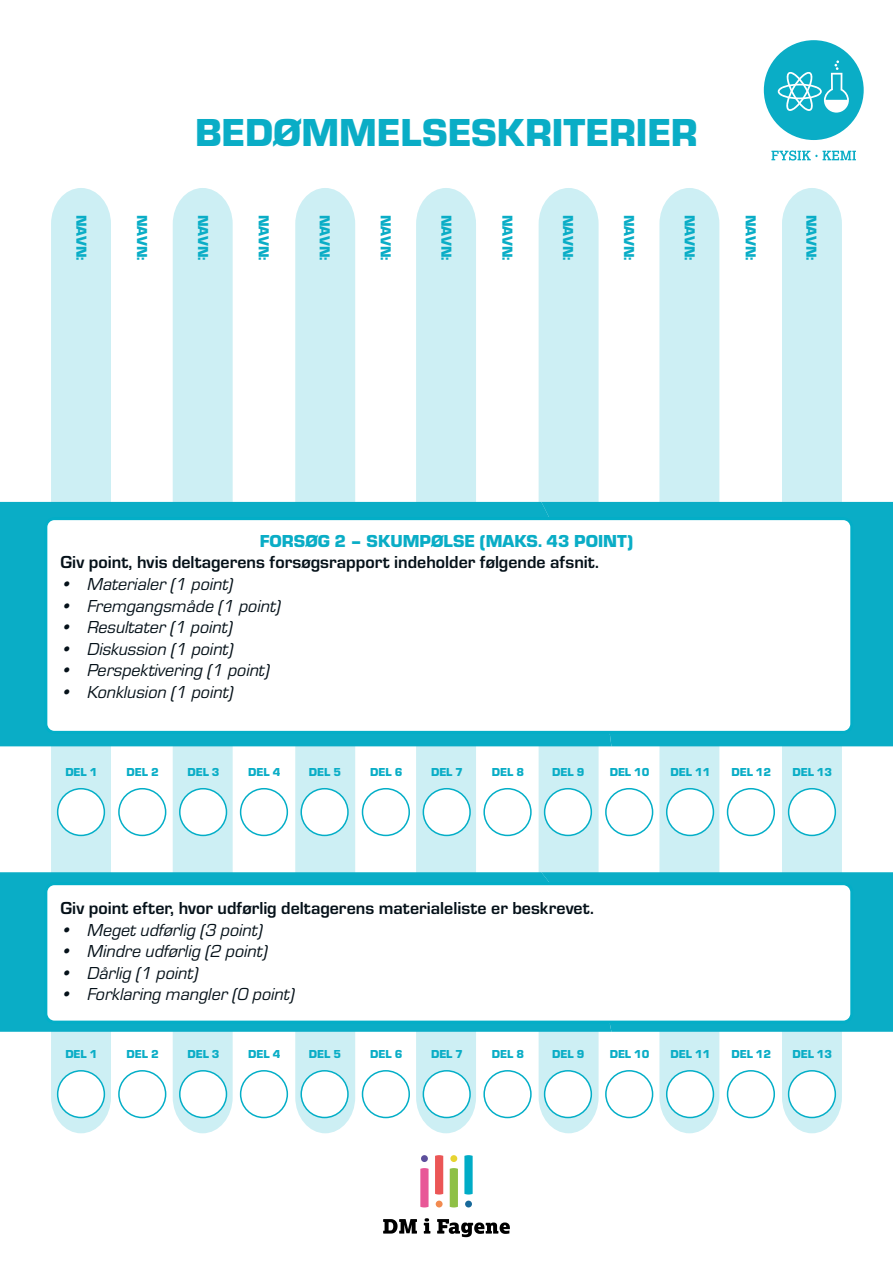
<style>
.page{position:relative;width:893px;height:1263px;background:#fff}
.page>*{position:absolute;margin:0;border:0;box-sizing:border-box;transform-origin:0 0}
.t1{font:900 40.5px "Eurostile";color:#0aadc6}
.t2{font:italic 18px "Eurostile";color:#051119}
.t3{font:700 18px "Eurostile";color:#051119}
.t4{font:900 18px "Eurostile";color:#0aadc6}
.t5{font:900 15px "Eurostile";letter-spacing:.005em;color:#0aadc6}
.t6{font:900 12px "Eurostile";color:#0aadc6}
</style>
<div class="page">
<div style="left:764px;top:40px;width:100px;height:100px;background:#0aadc6;border-radius:50%"></div>
<svg style="left:771px;top:150px;width:85px;height:11px"></svg>
<svg style="left:778px;top:60px;width:71px;height:53px"></svg>
<div style="left:465px;top:1200px;width:7px;height:7px;background:#18699a;border-radius:50%"></div>
<svg style="left:464px;top:1155px;width:9px;height:39px"></svg>
<div style="left:436px;top:1200px;width:7px;height:7px;background:#f28b50;border-radius:50%"></div>
<svg style="left:435px;top:1155px;width:8px;height:39px"></svg>
<div style="left:450px;top:1155px;width:7px;height:7px;background:#e7d431;border-radius:50%"></div>
<svg style="left:450px;top:1168px;width:8px;height:39px"></svg>
<div style="left:421px;top:1155px;width:7px;height:7px;background:#5d4f9c;border-radius:50%"></div>
<svg style="left:420px;top:1168px;width:9px;height:39px"></svg>
<svg style="left:383px;top:1219px;width:34px;height:14px"></svg>
<svg style="left:424px;top:1218px;width:6px;height:15px"></svg>
<svg style="left:437px;top:1219px;width:73px;height:18px"></svg>
<div style="left:51px;top:188px;width:60px;height:945px;background:#cdeff4"></div>
<div style="left:173px;top:188px;width:60px;height:945px;background:#cdeff4"></div>
<div style="left:295px;top:188px;width:60px;height:945px;background:#cdeff4"></div>
<div style="left:416px;top:188px;width:60px;height:945px;background:#cdeff4"></div>
<svg style="left:539px;top:188px;width:60px;height:945px;background:#cfeff4"></svg>
<svg style="left:659px;top:188px;width:60px;height:945px;background:#d0f0f4"></svg>
<svg style="left:782px;top:188px;width:60px;height:945px;background:#cfeff4"></svg>
<div style="left:0;top:502px;width:541px;height:244px;background:#0aadc6"></div>
<svg style="left:541px;top:367px;width:352px;height:417px"></svg>
<div style="left:46px;top:519px;width:806px;height:213px;background:#fff;border-radius:9px"></div>
<div style="left:44px;top:517px;width:809px;height:217px;border:3px solid #03aec7;border-radius:9px"></div>
<div style="left:0;top:872px;width:541px;height:160px;background:#0aadc6"></div>
<svg style="left:541px;top:784px;width:352px;height:295px"></svg>
<div style="left:46px;top:884px;width:806px;height:138px;background:#fff;border-radius:9px"></div>
<div style="left:44px;top:882px;width:809px;height:141px;border:3px solid #03aec7;border-radius:9px"></div>
<div style="left:58px;top:789px;width:46px;height:46px;background:#fff;border-radius:50%"></div>
<div style="left:57px;top:788px;width:48px;height:48px;border:2px solid #03aec7;border-radius:50%"></div>
<div style="left:301px;top:789px;width:47px;height:46px;background:#fff;border-radius:50%"></div>
<div style="left:300px;top:788px;width:49px;height:48px;border:2px solid #03aec7;border-radius:50%"></div>
<div style="left:545px;top:789px;width:46px;height:46px;background:#fff;border-radius:50%"></div>
<div style="left:544px;top:788px;width:48px;height:48px;border:2px solid #03aec7;border-radius:50%"></div>
<div style="left:118px;top:788px;width:48px;height:48px;border:2px solid #03aec7;border-radius:50%"></div>
<div style="left:362px;top:788px;width:48px;height:48px;border:2px solid #03aec7;border-radius:50%"></div>
<div style="left:606px;top:789px;width:47px;height:46px;background:#fff;border-radius:50%"></div>
<div style="left:605px;top:788px;width:48px;height:48px;border:2px solid #03aec7;border-radius:50%"></div>
<div style="left:180px;top:789px;width:46px;height:46px;background:#fff;border-radius:50%"></div>
<div style="left:179px;top:788px;width:48px;height:48px;border:2px solid #03aec7;border-radius:50%"></div>
<div style="left:423px;top:789px;width:47px;height:46px;background:#fff;border-radius:50%"></div>
<div style="left:423px;top:788px;width:48px;height:48px;border:2px solid #03aec7;border-radius:50%"></div>
<div style="left:667px;top:789px;width:46px;height:46px;background:#fff;border-radius:50%"></div>
<div style="left:666px;top:788px;width:48px;height:48px;border:2px solid #03aec7;border-radius:50%"></div>
<div style="left:240px;top:788px;width:48px;height:48px;border:2px solid #03aec7;border-radius:50%"></div>
<div style="left:483px;top:788px;width:49px;height:48px;border:2px solid #03aec7;border-radius:50%"></div>
<div style="left:727px;top:789px;width:47px;height:46px;background:#fff;border-radius:50%"></div>
<div style="left:727px;top:788px;width:48px;height:48px;border:2px solid #03aec7;border-radius:50%"></div>
<div style="left:789px;top:789px;width:46px;height:46px;background:#fff;border-radius:50%"></div>
<div style="left:788px;top:788px;width:48px;height:48px;border:2px solid #03aec7;border-radius:50%"></div>
<div style="left:58px;top:1071px;width:46px;height:46px;background:#fff;border-radius:50%"></div>
<div style="left:57px;top:1070px;width:48px;height:48px;border:2px solid #03aec7;border-radius:50%"></div>
<div style="left:301px;top:1071px;width:47px;height:46px;background:#fff;border-radius:50%"></div>
<div style="left:300px;top:1070px;width:49px;height:48px;border:2px solid #03aec7;border-radius:50%"></div>
<div style="left:545px;top:1071px;width:46px;height:46px;background:#fff;border-radius:50%"></div>
<div style="left:544px;top:1070px;width:48px;height:48px;border:2px solid #03aec7;border-radius:50%"></div>
<div style="left:118px;top:1070px;width:48px;height:48px;border:2px solid #03aec7;border-radius:50%"></div>
<div style="left:362px;top:1070px;width:48px;height:48px;border:2px solid #03aec7;border-radius:50%"></div>
<div style="left:606px;top:1071px;width:47px;height:46px;background:#fff;border-radius:50%"></div>
<div style="left:605px;top:1070px;width:48px;height:48px;border:2px solid #03aec7;border-radius:50%"></div>
<div style="left:180px;top:1071px;width:46px;height:46px;background:#fff;border-radius:50%"></div>
<div style="left:179px;top:1070px;width:48px;height:48px;border:2px solid #03aec7;border-radius:50%"></div>
<div style="left:423px;top:1071px;width:47px;height:46px;background:#fff;border-radius:50%"></div>
<div style="left:423px;top:1070px;width:48px;height:48px;border:2px solid #03aec7;border-radius:50%"></div>
<div style="left:667px;top:1071px;width:46px;height:46px;background:#fff;border-radius:50%"></div>
<div style="left:666px;top:1070px;width:48px;height:48px;border:2px solid #03aec7;border-radius:50%"></div>
<div style="left:240px;top:1070px;width:48px;height:48px;border:2px solid #03aec7;border-radius:50%"></div>
<div style="left:483px;top:1070px;width:49px;height:48px;border:2px solid #03aec7;border-radius:50%"></div>
<div style="left:727px;top:1071px;width:47px;height:46px;background:#fff;border-radius:50%"></div>
<div style="left:727px;top:1070px;width:48px;height:48px;border:2px solid #03aec7;border-radius:50%"></div>
<div style="left:789px;top:1071px;width:46px;height:46px;background:#fff;border-radius:50%"></div>
<div style="left:788px;top:1070px;width:48px;height:48px;border:2px solid #03aec7;border-radius:50%"></div>
<h1 class="t1" style="left:195px;top:104px;width:504px">BEDØMMELSESKRITERIER</h1>
<p class="t5" style="left:92px;top:215px;width:47px;rotate:90deg">NAVN:</p>
<p class="t5" style="left:153px;top:215px;width:47px;rotate:90deg">NAVN:</p>
<p class="t5" style="left:214px;top:215px;width:47px;rotate:90deg">NAVN:</p>
<p class="t5" style="left:275px;top:215px;width:47px;rotate:90deg">NAVN:</p>
<p class="t5" style="left:336px;top:215px;width:47px;rotate:90deg">NAVN:</p>
<p class="t5" style="left:396px;top:215px;width:47px;rotate:90deg">NAVN:</p>
<p class="t5" style="left:457px;top:215px;width:47px;rotate:90deg">NAVN:</p>
<p class="t5" style="left:518px;top:215px;width:47px;rotate:90deg">NAVN:</p>
<p class="t5" style="left:579px;top:215px;width:47px;rotate:90deg">NAVN:</p>
<p class="t5" style="left:640px;top:215px;width:47px;rotate:90deg">NAVN:</p>
<p class="t5" style="left:701px;top:215px;width:47px;rotate:90deg">NAVN:</p>
<p class="t5" style="left:761px;top:215px;width:47px;rotate:90deg">NAVN:</p>
<p class="t5" style="left:822px;top:215px;width:47px;rotate:90deg">NAVN:</p>
<p class="t4" style="left:260px;top:528px;width:375px">FORSØG 2 – SKUMPØLSE (MAKS. 43 POINT)</p>
<p class="t3" style="left:61px;top:549px;width:540px">Giv point, hvis deltagerens forsøgsrapport indeholder følgende afsnit.</p>
<p class="t2" style="left:61px;top:572px;width:174px">• Materialer (1 point)</p>
<p class="t2" style="left:61px;top:593px;width:222px">• Fremgangsmåde (1 point)</p>
<p class="t2" style="left:61px;top:615px;width:174px">• Resultater (1 point)</p>
<p class="t2" style="left:61px;top:637px;width:174px">• Diskussion (1 point)</p>
<p class="t2" style="left:61px;top:658px;width:211px">• Perspektivering (1 point)</p>
<p class="t2" style="left:61px;top:680px;width:174px">• Konklusion (1 point)</p>
<p class="t6" style="left:65px;top:764px;width:34px">DEL 1</p>
<p class="t6" style="left:127px;top:764px;width:34px">DEL 2</p>
<p class="t6" style="left:187px;top:764px;width:34px">DEL 3</p>
<p class="t6" style="left:248px;top:764px;width:34px">DEL 4</p>
<p class="t6" style="left:309px;top:764px;width:34px">DEL 5</p>
<p class="t6" style="left:370px;top:764px;width:34px">DEL 6</p>
<p class="t6" style="left:431px;top:764px;width:34px">DEL 7</p>
<p class="t6" style="left:492px;top:764px;width:34px">DEL 8</p>
<p class="t6" style="left:552px;top:764px;width:34px">DEL 9</p>
<p class="t6" style="left:610px;top:764px;width:41px">DEL 10</p>
<p class="t6" style="left:671px;top:764px;width:41px">DEL 11</p>
<p class="t6" style="left:731px;top:764px;width:41px">DEL 12</p>
<p class="t6" style="left:792px;top:764px;width:41px">DEL 13</p>
<p class="t3" style="left:61px;top:895px;width:535px">Giv point efter, hvor udførlig deltagerens materialeliste er beskrevet.</p>
<p class="t2" style="left:61px;top:918px;width:204px">• Meget udførlig (3 point)</p>
<p class="t2" style="left:61px;top:939px;width:209px">• Mindre udførlig (2 point)</p>
<p class="t2" style="left:61px;top:961px;width:139px">• Dårlig (1 point)</p>
<p class="t2" style="left:61px;top:982px;width:236px">• Forklaring mangler (0 point)</p>
<p class="t6" style="left:65px;top:1046px;width:34px">DEL 1</p>
<p class="t6" style="left:127px;top:1046px;width:34px">DEL 2</p>
<p class="t6" style="left:187px;top:1046px;width:34px">DEL 3</p>
<p class="t6" style="left:248px;top:1046px;width:34px">DEL 4</p>
<p class="t6" style="left:309px;top:1046px;width:34px">DEL 5</p>
<p class="t6" style="left:370px;top:1046px;width:34px">DEL 6</p>
<p class="t6" style="left:431px;top:1046px;width:34px">DEL 7</p>
<p class="t6" style="left:492px;top:1046px;width:34px">DEL 8</p>
<p class="t6" style="left:552px;top:1046px;width:34px">DEL 9</p>
<p class="t6" style="left:610px;top:1046px;width:41px">DEL 10</p>
<p class="t6" style="left:671px;top:1046px;width:41px">DEL 11</p>
<p class="t6" style="left:731px;top:1046px;width:41px">DEL 12</p>
<p class="t6" style="left:792px;top:1046px;width:41px">DEL 13</p>
</div>
